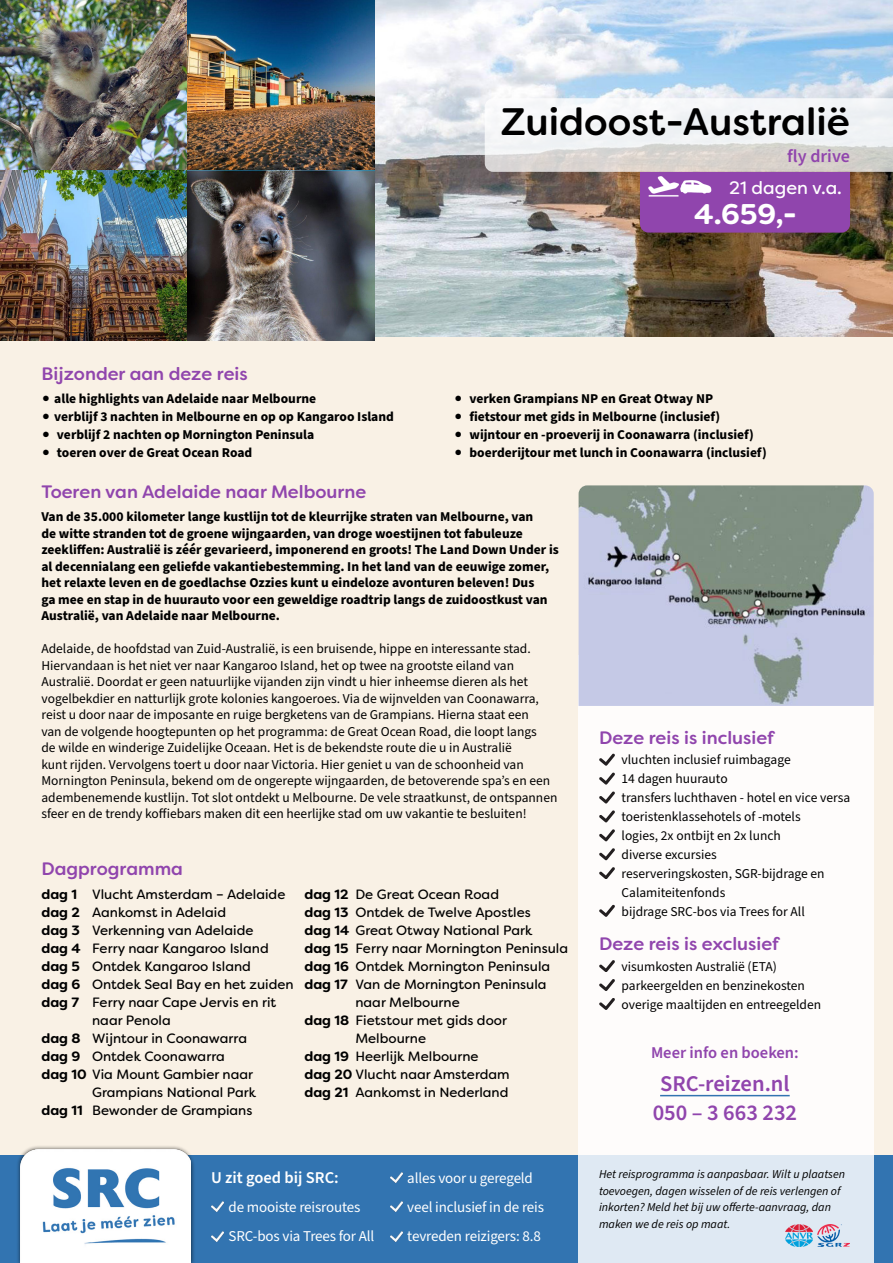
<style>
.page{position:relative;width:893px;height:1263px;background:#fff}
.page>*{position:absolute;margin:0;border:0;box-sizing:border-box;transform-origin:0 0}
.t1{font:500 38.25px "Filson Soft";color:#000}
.t2{font:700 28.5px "Filson Soft";color:#fff}
.t3{font:600 22.5px "Source Sans Pro";color:#9045ad}
.t4{font:22.5px "Filson Soft";color:#000}
.t5{font:500 18px "Filson Soft";color:#9045ad}
.t6{font:18px "Filson Soft";color:#fff}
.t7{font:600 18px "Source Sans Pro";color:#9045ad}
.t8{font:600 16.5px "Source Sans Pro";color:#9045ad}
.t9{font:600 16.5px "Source Sans Pro";color:#fff}
.t10{font:15px "Source Sans Pro";letter-spacing:-.01em;color:#fff}
.t11{font:13.5px/16.5px "Source Sans Pro";color:#000}
.t12{font:700 13.5px/16.5px "Source Sans Pro";color:#000}
.t13{font:13.5px/18px "Filson Soft";color:#000}
.t14{font:700 13.5px "Filson Soft";color:#000}
.t15{font:italic 12px/16.5px "Source Sans Pro";color:#000}
.s1{font-weight:700}
</style>
<div class="page">
<div style="left:0;top:296px;width:893px;height:912px;background:#f9f1e5"></div>
<div style="left:0;top:1155px;width:893px;height:108px;background:#3274b1"></div>
<div style="left:16px;top:1145px;width:179px;height:118px;background:#000;opacity:.7"></div>
<img style="left:21px;top:1149px;width:170px;height:114px">
<svg style="left:578px;top:655px;width:296px;height:608px;background:#f8f8f9"></svg>
<img style="left:0;top:0;width:374px;height:340px">
<img style="left:786px;top:1224px;width:27px;height:22px">
<img style="left:818px;top:1224px;width:32px;height:23px">
<svg style="left:390px;top:1231px;width:13px;height:10px"></svg>
<svg style="left:390px;top:1202px;width:13px;height:10px"></svg>
<svg style="left:390px;top:1173px;width:13px;height:10px"></svg>
<svg style="left:211px;top:1231px;width:13px;height:10px"></svg>
<svg style="left:211px;top:1202px;width:13px;height:10px"></svg>
<img style="left:374px;top:0;width:519px;height:336px">
<hr style="left:660px;top:1095px;width:130px;height:1px;background:#3274b1">
<svg style="left:599px;top:998px;width:16px;height:12px"></svg>
<svg style="left:599px;top:979px;width:16px;height:12px"></svg>
<svg style="left:599px;top:960px;width:16px;height:12px"></svg>
<svg style="left:599px;top:905px;width:16px;height:12px"></svg>
<svg style="left:599px;top:867px;width:16px;height:12px"></svg>
<svg style="left:599px;top:848px;width:16px;height:12px"></svg>
<svg style="left:599px;top:829px;width:16px;height:12px"></svg>
<svg style="left:599px;top:810px;width:16px;height:12px"></svg>
<svg style="left:599px;top:791px;width:16px;height:12px"></svg>
<svg style="left:599px;top:772px;width:16px;height:12px"></svg>
<svg style="left:599px;top:754px;width:16px;height:11px"></svg>
<img style="left:579px;top:485px;width:295px;height:221px">
<svg style="left:485px;top:98px;width:408px;height:135px"></svg>
<p class="t1" style="left:501px;top:97px;width:351px">Zuidoost-Australië</p>
<p class="t7" style="left:787px;top:144px;width:64px">fly drive</p>
<p class="t6" style="left:729px;top:176px;width:114px">21 dagen v.a.</p>
<p class="t5" style="left:41px;top:362px;width:208px">Bijzonder aan deze reis</p>
<p class="t12" style="left:54px;top:390px;width:263px">alle highlights van Adelaide naar Melbourne</p>
<p class="t12" style="left:54px;top:408px;width:341px">verblijf 3 nachten in Melbourne en op op Kangaroo Island</p>
<p class="t12" style="left:57px;top:426px;width:259px">verblijf 2 nachten op Mornington Peninsula</p>
<p class="t12" style="left:57px;top:444px;width:197px">toeren over de Great Ocean Road</p>
<p class="t4" style="left:41px;top:381px;width:11px">•</p>
<p class="t4" style="left:41px;top:399px;width:11px">•</p>
<p class="t4" style="left:41px;top:417px;width:11px">•</p>
<p class="t4" style="left:41px;top:435px;width:11px">•</p>
<p class="t5" style="left:41px;top:480px;width:326px">Toeren van Adelaide naar Melbourne</p>
<p class="t2" style="left:694px;top:196px;width:104px">4.659,-</p>
<p class="t4" style="left:454px;top:381px;width:11px">•</p>
<p class="t4" style="left:454px;top:399px;width:11px">•</p>
<p class="t4" style="left:454px;top:417px;width:11px">•</p>
<p class="t4" style="left:454px;top:435px;width:11px">•</p>
<p class="t12" style="left:469px;top:390px;width:245px">verken Grampians NP en Great Otway NP</p>
<p class="t12" style="left:469px;top:408px;width:252px">fietstour met gids in Melbourne (inclusief)</p>
<p class="t12" style="left:469px;top:426px;width:286px">wijntour en -proeverij in Coonawarra (inclusief)</p>
<p class="t12" style="left:469px;top:444px;width:299px">boerderijtour met lunch in Coonawarra (inclusief)</p>
<p class="t12" style="left:41px;top:509px;width:519px">Van de 35.000 kilometer lange kustlijn tot de kleurrijke straten van Melbourne, van<br>de witte stranden tot de groene wijngaarden, van droge woestijnen tot fabuleuze zeekliffen: Australië is zéér gevarieerd, imponerend en groots! The Land Down Under is al decennialang een geliefde vakantiebestemming. In het land van de eeuwige zomer, het relaxte leven en de goedlachse Ozzies kunt u eindeloze avonturen beleven! Dus<br>ga mee en stap in de huurauto voor een geweldige roadtrip langs de zuidoostkust van Australië, van Adelaide naar Melbourne.</p>
<p class="t11" style="left:41px;top:641px;width:517px">Adelaide, de hoofdstad van Zuid-Australië, is een bruisende, hippe en interessante stad.<br>Hiervandaan is het niet ver naar Kangaroo Island, het op twee na grootste eiland van Australië. Doordat er geen natuurlijke vijanden zijn vindt u hier inheemse dieren als het vogelbekdier en natturlijk grote kolonies kangoeroes. Via de wijnvelden van Coonawarra, reist u door naar de imposante en ruige bergketens van de Grampians. Hierna staat een<br>van de volgende hoogtepunten op het programma: de Great Ocean Road, die loopt langs<br>de wilde en winderige Zuidelijke Oceaan. Het is de bekendste route die u in Australië<br>kunt rijden. Vervolgens toert u door naar Victoria. Hier geniet u van de schoonheid van Mornington Peninsula, bekend om de ongerepte wijngaarden, de betoverende spa’s en een adembenemende kustlijn. Tot slot ontdekt u Melbourne. De vele straatkunst, de ontspannen sfeer en de trendy koffiebars maken dit een heerlijke stad om uw vakantie te besluiten!</p>
<p class="t5" style="left:41px;top:857px;width:143px">Dagprogramma</p>
<p class="t13" style="left:92px;top:885px;width:195px">Vlucht Amsterdam – Adelaide</p>
<p class="t13" style="left:92px;top:903px;width:135px">Aankomst in Adelaid</p>
<p class="t13" style="left:92px;top:921px;width:163px">Verkenning van Adelaide</p>
<p class="t13" style="left:92px;top:939px;width:178px">Ferry naar Kangaroo Island</p>
<p class="t13" style="left:92px;top:957px;width:160px">Ontdek Kangaroo Island</p>
<p class="t13" style="left:92px;top:975px;width:203px">Ontdek Seal Bay en het zuiden</p>
<p class="t13" style="left:92px;top:993px;width:186px">Ferry naar Cape Jervis en rit naar Penola</p>
<p class="t13" style="left:92px;top:1029px;width:156px">Wijntour in Coonawarra</p>
<p class="t13" style="left:92px;top:1047px;width:134px">Ontdek Coonawarra</p>
<p class="t13" style="left:41px;top:1065px;width:216px;text-align:right"><span class="s1">dag 10</span> Via Mount Gambier naar<br>Grampians National Park</p>
<p class="t13" style="left:92px;top:1101px;width:162px">Bewonder de Grampians</p>
<p class="t14" style="left:41px;top:885px;width:37px">dag 1</p>
<p class="t14" style="left:41px;top:903px;width:40px">dag 2</p>
<p class="t14" style="left:41px;top:921px;width:40px">dag 3</p>
<p class="t14" style="left:41px;top:939px;width:41px">dag 4</p>
<p class="t14" style="left:41px;top:957px;width:40px">dag 5</p>
<p class="t14" style="left:41px;top:975px;width:40px">dag 6</p>
<p class="t14" style="left:41px;top:993px;width:39px">dag 7</p>
<p class="t14" style="left:41px;top:1029px;width:41px">dag 8</p>
<p class="t14" style="left:41px;top:1047px;width:40px">dag 9</p>
<p class="t14" style="left:41px;top:1101px;width:43px">dag 11</p>
<p class="t13" style="left:355px;top:885px;width:145px">De Great Ocean Road</p>
<p class="t13" style="left:355px;top:903px;width:177px">Ontdek de Twelve Apostles</p>
<p class="t13" style="left:355px;top:921px;width:178px">Great Otway National Park</p>
<p class="t13" style="left:355px;top:939px;width:214px">Ferry naar Mornington Peninsula</p>
<p class="t13" style="left:355px;top:957px;width:196px">Ontdek Mornington Peninsula</p>
<p class="t13" style="left:355px;top:975px;width:193px">Van de Mornington Peninsula naar Melbourne</p>
<p class="t13" style="left:355px;top:1011px;width:153px">Fietstour met gids door<br>Melbourne</p>
<p class="t13" style="left:355px;top:1047px;width:125px">Heerlijk Melbourne</p>
<p class="t13" style="left:304px;top:1065px;width:207px"><span class="s1">dag 20</span> Vlucht naar Amsterdam</p>
<p class="t13" style="left:355px;top:1083px;width:155px">Aankomst in Nederland</p>
<p class="t14" style="left:304px;top:885px;width:45px">dag 12</p>
<p class="t14" style="left:304px;top:903px;width:45px">dag 13</p>
<p class="t14" style="left:304px;top:921px;width:46px">dag 14</p>
<p class="t14" style="left:304px;top:939px;width:45px">dag 15</p>
<p class="t14" style="left:304px;top:957px;width:46px">dag 16</p>
<p class="t14" style="left:304px;top:975px;width:45px">dag 17</p>
<p class="t14" style="left:304px;top:1011px;width:46px">dag 18</p>
<p class="t14" style="left:304px;top:1047px;width:46px">dag 19</p>
<p class="t14" style="left:304px;top:1083px;width:45px">dag 21</p>
<p class="t9" style="left:211px;top:1166px;width:129px">U zit goed bij SRC:</p>
<p class="t10" style="left:407px;top:1168px;width:127px">alles voor u geregeld</p>
<p class="t10" style="left:229px;top:1197px;width:133px">de mooiste reisroutes</p>
<p class="t10" style="left:407px;top:1197px;width:138px">veel inclusief in de reis</p>
<p class="t10" style="left:229px;top:1226px;width:147px">SRC-bos via Trees for All</p>
<p class="t10" style="left:407px;top:1226px;width:135px">tevreden reizigers: 8.8</p>
<p class="t5" style="left:599px;top:726px;width:177px">Deze reis is inclusief</p>
<p class="t11" style="left:622px;top:752px;width:171px">vluchten inclusief ruimbagage</p>
<p class="t11" style="left:622px;top:771px;width:108px">14 dagen huurauto</p>
<p class="t11" style="left:622px;top:790px;width:230px">transfers luchthaven - hotel en vice versa</p>
<p class="t11" style="left:622px;top:809px;width:181px">toeristenklassehotels of -motels</p>
<p class="t11" style="left:622px;top:828px;width:161px">logies, 2x ontbijt en 2x lunch</p>
<p class="t11" style="left:622px;top:847px;width:97px">diverse excursies</p>
<p class="t11" style="left:622px;top:866px;width:205px">reserveringskosten, SGR-bijdrage en</p>
<p class="t11" style="left:622px;top:885px;width:105px">Calamiteitenfonds</p>
<p class="t11" style="left:622px;top:904px;width:185px">bijdrage SRC-bos via Trees for All</p>
<p class="t5" style="left:599px;top:932px;width:182px">Deze reis is exclusief</p>
<p class="t11" style="left:622px;top:958px;width:157px">visumkosten Australië (ETA)</p>
<p class="t11" style="left:622px;top:977px;width:185px">parkeergelden en benzinekosten</p>
<p class="t11" style="left:622px;top:996px;width:201px">overige maaltijden en entreegelden</p>
<p class="t8" style="left:651px;top:1041px;width:149px">Meer info en boeken:</p>
<p class="t3" style="left:660px;top:1068px;width:131px">SRC-reizen.nl</p>
<p class="t3" style="left:653px;top:1097px;width:146px">050 – 3 663 232</p>
<p class="t15" style="left:599px;top:1166px;width:248px">Het reisprogramma is aanpasbaar. Wilt u plaatsen toevoegen, dagen wisselen of de reis verlengen of inkorten? Meld het bij uw offerte-aanvraag, dan maken we de reis op maat.</p>
</div>
